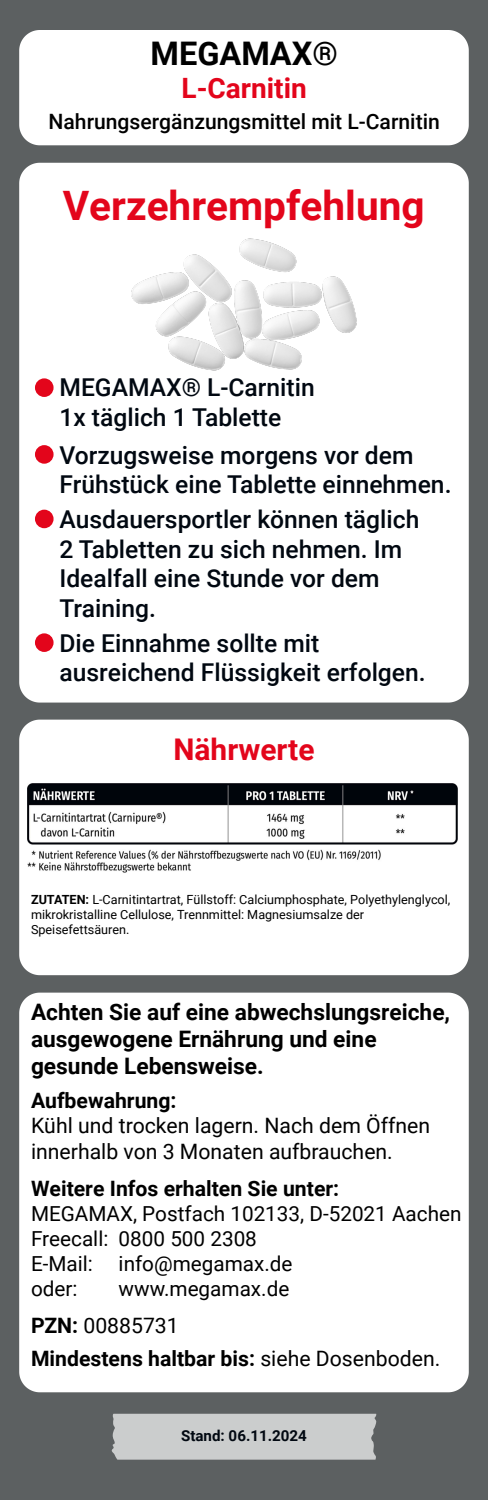
<style>
.page{position:relative;width:488px;height:1500px;background:#5c6061}
.page>*{position:absolute;margin:0;border:0;box-sizing:border-box;transform-origin:0 0}
.t1{font:700 40.55px "Roboto";color:#e3051b}
.t2{font:700 32.5px "Roboto";color:#000}
.t3{font:700 29.85px "Roboto";color:#e3051b}
.t4{font:700 28px "Roboto";color:#e3051b}
.t5{font:500 24.6px/29.6px "Roboto";color:#010811}
.t6{font:700 22.7px/27.2px "Roboto";color:#000}
.t7{font:700 21.2px "Roboto";color:#000}
.t8{font:21.2px/25.4px "Roboto";color:#000}
.t9{font:500 21.1px "Roboto";color:#000}
.t10{font:20.7px/24.9px "Roboto";color:#000}
.t11{font:700 15.1px "Roboto";color:#010811}
.t12{font:12.6px/15.2px "Roboto";color:#000}
.s1{font-weight:700}
.s2{font-weight:400}
</style>
<div class="page">
<div style="left:111px;top:1414px;width:265px;height:46px;background:#cbcdcd"></div>
<div style="left:19px;top:993px;width:449px;height:399px;background:#fff"></div>
<div style="left:19px;top:720px;width:449px;height:255px;background:#fff"></div>
<img style="left:27px;top:784px;width:430px;height:89px">
<div style="left:19px;top:163px;width:449px;height:540px;background:#fff"></div>
<img style="left:131px;top:239px;width:225px;height:131px">
<div style="left:35px;top:445px;width:19px;height:19px;background:#e3051b;border-radius:50%"></div>
<div style="left:35px;top:510px;width:19px;height:18px;background:#e3051b;border-radius:50%"></div>
<div style="left:35px;top:633px;width:19px;height:19px;background:#e3051b;border-radius:50%"></div>
<div style="left:35px;top:378px;width:19px;height:19px;background:#e3051b;border-radius:50%"></div>
<div style="left:19px;top:30px;width:449px;height:115px;background:#fff"></div>
<h1 class="t2" style="left:150px;top:31px;width:189px">MEGAMAX®</h1>
<h1 class="t4" style="left:181px;top:69px;width:127px">L-Carnitin</h1>
<p class="t9" style="left:48px;top:107px;width:392px">Nahrungsergänzungsmittel mit L-Carnitin</p>
<h1 class="t1" style="left:63px;top:177px;width:363px">Verzehrempfehlung</h1>
<p class="t5" style="left:59px;top:372px;width:257px">MEGAMAX® L-Carnitin<br>1x täglich 1 Tablette</p>
<p class="t5" style="left:59px;top:439px;width:393px">Vorzugsweise morgens vor dem<br>Frühstück eine Tablette einnehmen.</p>
<p class="t5" style="left:59px;top:504px;width:361px">Ausdauersportler können täglich<br>2 Tabletten zu sich nehmen. Im<br>Idealfall eine Stunde vor dem<br>Training.</p>
<p class="t5" style="left:59px;top:627px;width:367px">Die Einnahme sollte mit ausreichend Flüssigkeit erfolgen.</p>
<h2 class="t3" style="left:173px;top:729px;width:142px">Nährwerte</h2>
<p class="t12" style="left:31px;top:891px;width:420px"><span class="s1">ZUTATEN:</span> L-Carnitintartrat, Füllstoff: Calciumphosphate, Polyethylenglycol, mikrokristalline Cellulose, Trennmittel: Magnesiumsalze der<br>Speisefettsäuren.</p>
<h3 class="t6" style="left:31px;top:997px;width:420px">Achten Sie auf eine abwechslungsreiche, ausgewogene Ernährung und eine gesunde Lebensweise.</h3>
<h4 class="t7" style="left:31px;top:1086px;width:147px">Aufbewahrung:</h4>
<p class="t8" style="left:31px;top:1112px;width:400px">Kühl und trocken lagern. Nach dem Öffnen innerhalb von 3 Monaten aufbrauchen.</p>
<h4 class="t7" style="left:31px;top:1174px;width:309px">Weitere Infos erhalten Sie unter:</h4>
<p class="t10" style="left:31px;top:1200px;width:432px">MEGAMAX, Postfach 102133, D-52021 Aachen<br>Freecall: 0800 500 2308</p>
<p class="t10" style="left:31px;top:1250px;width:263px">E-Mail: info@megamax.de oder:</p>
<p class="t10" style="left:119px;top:1275px;width:172px">www.megamax.de</p>
<p class="t8" style="left:31px;top:1312px;width:149px"><span class="s1">PZN:</span> 00885731</p>
<p class="t7" style="left:31px;top:1344px;width:410px">Mindestens haltbar bis: <span class="s2">siehe Dosenboden.</span></p>
<p class="t11" style="left:181px;top:1425px;width:127px">Stand: 06.11.2024</p>
</div>
